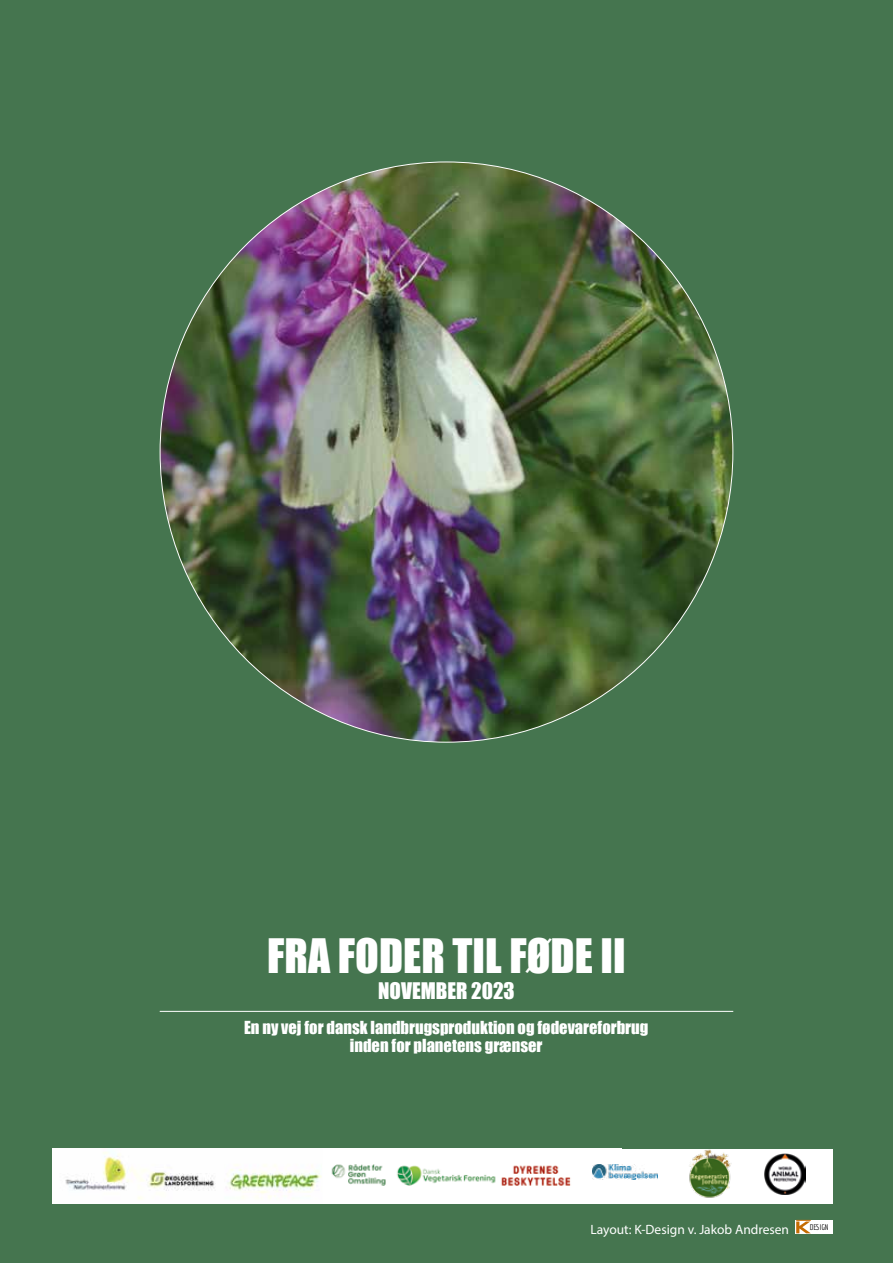
<style>
.page{position:relative;width:893px;height:1263px;background:#45754f}
.page>*{position:absolute;margin:0;border:0;box-sizing:border-box;transform-origin:0 0}
.t1{font:43.65px "Impact";color:#fff}
.t2{font:21px "Impact";color:#fff}
.t3{font:16.5px/17.7px "Impact";color:#fff;text-align:center}
.t4{font:13.5px "Myriad Pro";color:#fff}
.t5{font:7.95px "Economica";color:#000}
</style>
<div class="page">
<hr style="left:160px;top:1011px;width:573px;height:1px;background:#fff">
<img style="left:53px;top:1148px;width:270px;height:55px">
<div style="left:323px;top:1148px;width:509px;height:55px;background:#fff"></div>
<img style="left:593px;top:1164px;width:65px;height:15px">
<img style="left:764px;top:1153px;width:41px;height:41px">
<img style="left:160px;top:162px;width:573px;height:580px">
<img style="left:683px;top:1148px;width:56px;height:50px">
<div style="left:795px;top:1221px;width:37px;height:13px;background:#fff"></div>
<svg style="left:796px;top:1220px;width:15px;height:13px"></svg>
<h1 class="t1" style="left:267px;top:922px;width:360px">FRA FODER TIL FØDE II</h1>
<p class="t2" style="left:378px;top:974px;width:138px">NOVEMBER 2023</p>
<p class="t3" style="left:244px;top:1018px;width:406px">En ny vej for dansk landbrugsproduktion og fødevareforbrug inden for planetens grænser</p>
<p class="t4" style="left:590px;top:1221px;width:200px">Layout: K-Design v. Jakob Andresen</p>
<p class="t5" style="left:810px;top:1223px;width:20px">DESIGN</p>
</div>
